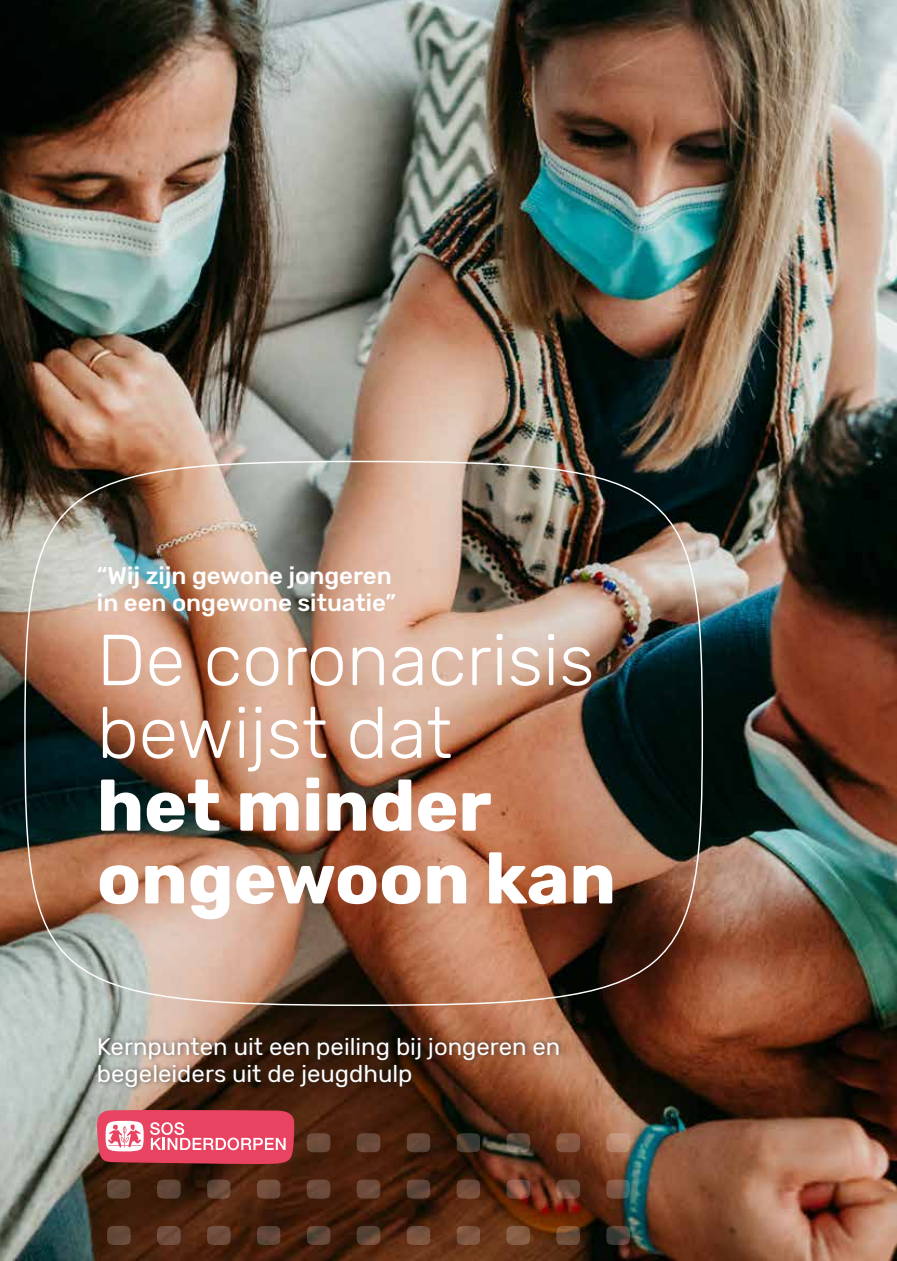
<style>
.page{position:relative;width:897px;height:1261px;background:#fff}
.page>*{position:absolute;margin:0;border:0;box-sizing:border-box;transform-origin:0 0}
.t1{font:300 72px/72.8px "Rubik";color:#fff}
.t2{font:700 72px/72.8px "Rubik";color:#fff}
.t3{font:24px/27px "Rubik";color:#fff}
.t4{font:500 24px/27px "Rubik";color:#fff}
</style>
<div class="page">
<img style="left:0;top:0;width:897px;height:1260px">
<img style="left:97px;top:1121px;width:543px;height:123px">
<div style="left:96px;top:1033px;width:469px;height:58px;background:#1d1d1b;opacity:.6"></div>
<img style="left:24px;top:460px;width:680px;height:546px">
<svg style="left:97px;top:1109px;width:197px;height:54px;background:#e56078"></svg>
<p class="t4" style="left:97px;top:563px;width:301px">“Wij zijn gewone jongeren in een ongewone situatie”</p>
<h1 class="t1" style="left:97px;top:625px;width:499px">De coronacrisis bewijst dat</h1>
<h1 class="t2" style="left:97px;top:771px;width:520px">het minder ongewoon kan</h1>
<p class="t3" style="left:97px;top:1033px;width:465px">Kernpunten uit een peiling bij jongeren en begeleiders uit de jeugdhulp</p>
</div>
